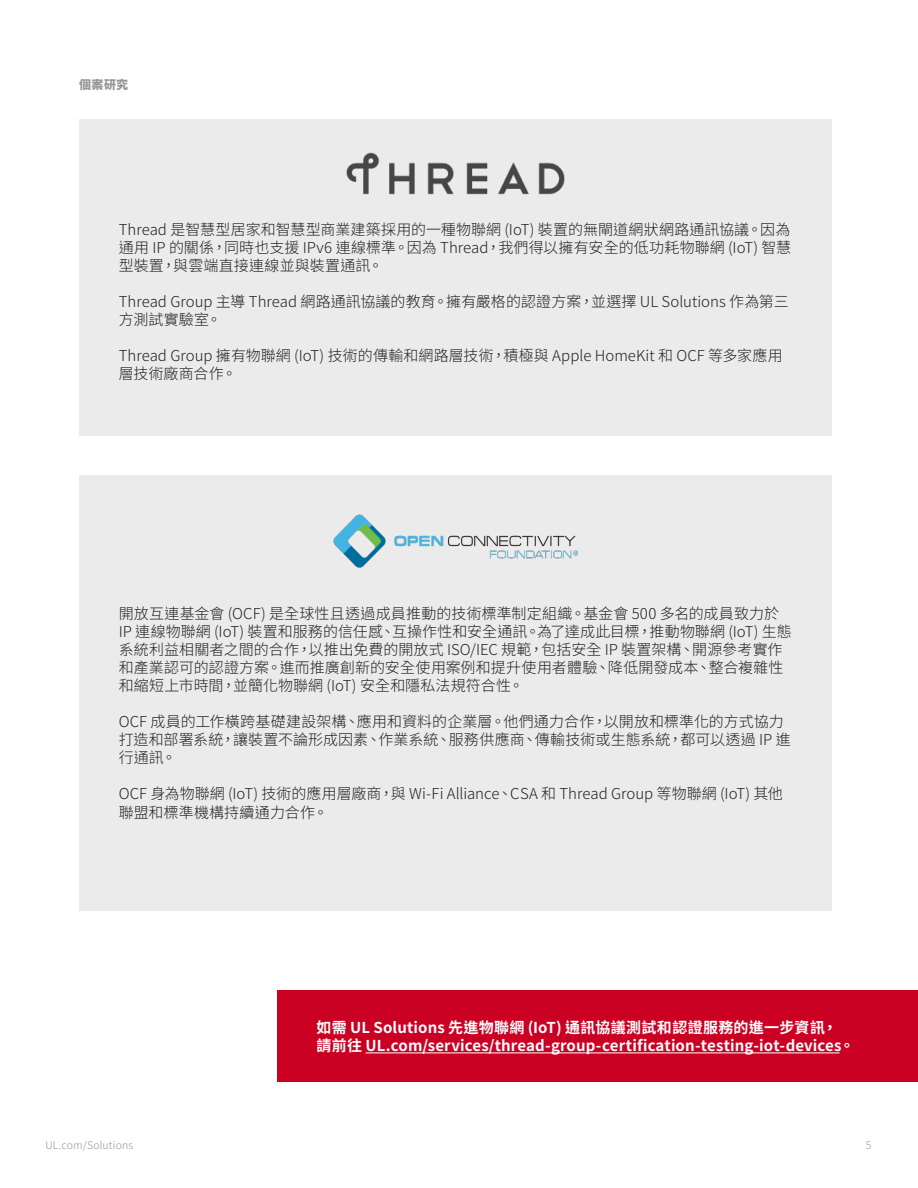
<style>
.page{position:relative;width:918px;height:1188px;background:#fff}
.page>*{position:absolute;margin:0;border:0;box-sizing:border-box;transform-origin:0 0}
.Body_Copy{font:300 15px/18px "Noto Sans CJ Ktc";letter-spacing:.005em;color:#231f20}
.CTA{font:700 15px/18px "Noto Sans CJ Ktc";letter-spacing:.01em;color:#fff}
.t1{font:900 12px "Noto Sans CJ Ktc";color:#939598}
.t2{font:300 10.5px "Noto Sans CJ Ktc";letter-spacing:.015em;color:#939598}
</style>
<div class="page">
<div style="left:79px;top:119px;width:753px;height:317px;background:#ebebeb"></div>
<div style="left:79px;top:475px;width:753px;height:436px;background:#ebebeb"></div>
<div style="left:277px;top:990px;width:641px;height:91px;background:#ca0123"></div>
<hr style="left:366px;top:1053px;width:474px;height:1px;background:#fff">
<img style="left:346px;top:152px;width:219px;height:43px">
<img style="left:333px;top:515px;width:245px;height:53px">
<p class="t1" style="left:79px;top:78px;width:51px">個案研究</p>
<p class="Body_Copy" style="left:119px;top:221px;width:674px;text-align:justify">Thread 是智慧型居家和智慧型商業建築採用的一種物聯網 (IoT) 裝置的無閘道網狀網路通訊協議。因為通用 IP 的關係，同時也支援 IPv6 連線標準。因為 Thread，我們得以擁有安全的低功耗物聯網 (IoT) 智慧型裝置，與雲端直接連線並與裝置通訊。</p>
<p class="Body_Copy" style="left:119px;top:293px;width:671px">Thread Group 主導 Thread 網路通訊協議的教育。擁有嚴格的認證方案，並選擇 UL Solutions 作為第三方測試實驗室。</p>
<p class="Body_Copy" style="left:119px;top:347px;width:666px">Thread Group 擁有物聯網 (IoT) 技術的傳輸和網路層技術，積極與 Apple HomeKit 和 OCF 等多家應用層技術廠商合作。</p>
<p class="Body_Copy" style="left:119px;top:605px;width:675px">開放互連基金會 (OCF) 是全球性且透過成員推動的技術標準制定組織。基金會 500 多名的成員致力於IP 連線物聯網 (IoT) 裝置和服務的信任感、互操作性和安全通訊。為了達成此目標，推動物聯網 (IoT) 生態系統利益相關者之間的合作，以推出免費的開放式 ISO/IEC 規範，包括安全 IP 裝置架構、開源參考實作和產業認可的認證方案。進而推廣創新的安全使用案例和提升使用者體驗、降低開發成本、整合複雜性和縮短上市時間，並簡化物聯網 (IoT) 安全和隱私法規符合性。</p>
<p class="Body_Copy" style="left:119px;top:713px;width:673px">OCF 成員的工作橫跨基礎建設架構、應用和資料的企業層。他們通力合作，以開放和標準化的方式協力打造和部署系統，讓裝置不論形成因素、作業系統、服務供應商、傳輸技術或生態系統，都可以透過 IP 進行通訊。</p>
<p class="Body_Copy" style="left:119px;top:785px;width:666px;line-height:18.8px">OCF 身為物聯網 (IoT) 技術的應用層廠商，與 Wi-Fi Alliance、CSA 和 Thread Group 等物聯網 (IoT) 其他聯盟和標準機構持續通力合作。</p>
<h6 class="CTA" style="left:317px;top:1018px;width:539px">如需 UL Solutions 先進物聯網 (IoT) 通訊協議測試和認證服務的進一步資訊，請前往 UL.com/services/thread-group-certification-testing-iot-devices。</h6>
<p class="t2" style="left:45px;top:1139px;width:89px">UL.com/Solutions</p>
<p class="t2" style="left:866px;top:1139px;width:7px">5</p>
</div>
